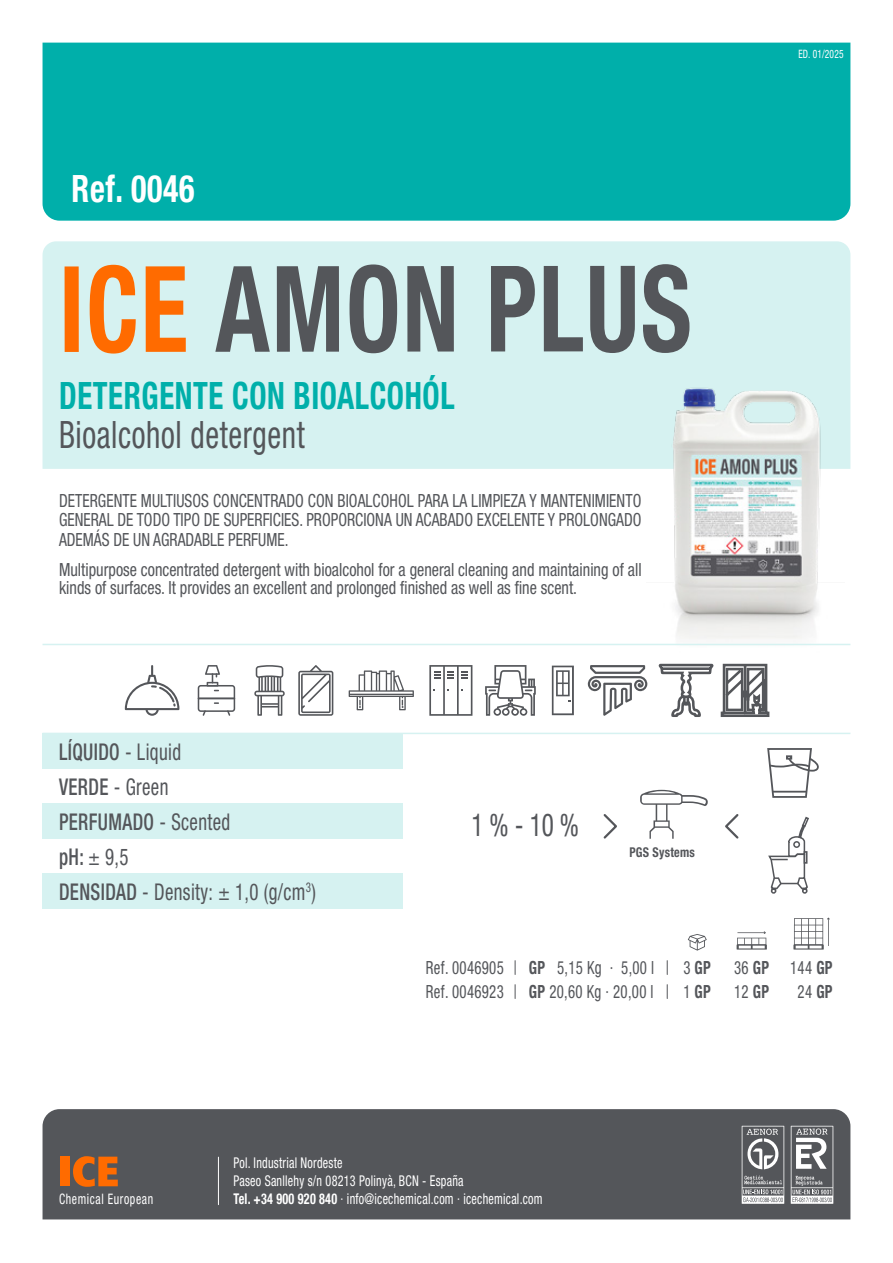
<style>
.page{position:relative;width:893px;height:1263px;background:#fff}
.page>*{position:absolute;margin:0;border:0;box-sizing:border-box;transform-origin:0 0}
.t1{font:700 condensed 119.7px "Helvetica Neue LT Pro";letter-spacing:.02em;color:#54565a;scale:.82 1}
.t2{font:700 condensed 37.8px "Helvetica Neue LT Pro";letter-spacing:.02em;color:#00afaa;scale:.82 1}
.t3{font:condensed 37.8px "Helvetica Neue LT Pro";letter-spacing:.02em;color:#54565a;scale:.82 1}
.t4{font:700 condensed 37.8px "Helvetica Neue LT Pro";letter-spacing:.02em;color:#fff;scale:.85 1}
.t5{font:condensed 31.5px "Helvetica Neue LT Pro";color:#54565a;scale:.8 1}
.t6{font:condensed 23.1px/35px "Helvetica Neue LT Pro";letter-spacing:.02em;color:#54565a;scale:.82 1}
.t7{font:condensed 18.15px/19.5px "Helvetica Neue LT Pro";color:#54565a;text-align:justify;scale:.86 1}
.t8{font:condensed 18.15px/18px "Helvetica Neue LT Pro";color:#54565a;scale:.89 1}
.t9{font:condensed 18.15px "Helvetica Neue LT Pro";color:#54565a;scale:.82 1}
.t10{font:condensed 18.15px "Helvetica Neue LT Pro";letter-spacing:.02em;color:#54565a;scale:.82 1}
.t11{font:700 condensed 18.15px "Helvetica Neue LT Pro";color:#54565a;scale:.82 1}
.t12{font:condensed 14.85px/18px "Helvetica Neue LT Pro";letter-spacing:.02em;color:#fff;scale:.82 1}
.t13{font:condensed 14.4px "Helvetica Neue LT Pro";letter-spacing:.05em;color:#fff;scale:.82 1}
.t14{font:700 condensed 13.5px "Helvetica Neue LT Pro";letter-spacing:.02em;color:#54565a;scale:.9 1}
.t15{font:condensed 11.55px "Helvetica Neue LT Pro";letter-spacing:.015em;color:#fff;scale:.82 1}
.s1{color:#ff6b00}
.s2{font-weight:500}
.s3{font-weight:700}
.s4{font-weight:400}
</style>
<div class="page">
<div style="left:43px;top:241px;width:807px;height:228px;background:#d6f2f1"></div>
<div style="left:43px;top:803px;width:360px;height:35px;background:#d6f2f1"></div>
<div style="left:43px;top:873px;width:360px;height:35px;background:#d6f2f1"></div>
<div style="left:43px;top:733px;width:360px;height:35px;background:#d6f2f1"></div>
<div style="left:43px;top:43px;width:807px;height:178px;background:#00afaa"></div>
<img style="left:646px;top:350px;width:199px;height:296px">
<svg style="left:125px;top:665px;width:54px;height:51px"></svg>
<svg style="left:198px;top:665px;width:37px;height:51px"></svg>
<svg style="left:254px;top:665px;width:31px;height:51px"></svg>
<svg style="left:298px;top:665px;width:35px;height:51px"></svg>
<svg style="left:429px;top:665px;width:43px;height:51px"></svg>
<svg style="left:485px;top:665px;width:51px;height:51px"></svg>
<svg style="left:552px;top:666px;width:22px;height:49px"></svg>
<svg style="left:349px;top:670px;width:65px;height:40px"></svg>
<svg style="left:587px;top:665px;width:61px;height:51px"></svg>
<svg style="left:658px;top:663px;width:112px;height:54px"></svg>
<hr style="left:724px;top:712px;width:21px;height:2px;background:#54565a">
<svg style="left:515px;top:985px;width:1px;height:13px"></svg>
<svg style="left:667px;top:985px;width:1px;height:13px"></svg>
<svg style="left:737px;top:931px;width:30px;height:18px"></svg>
<svg style="left:793px;top:917px;width:37px;height:32px"></svg>
<svg style="left:688px;top:934px;width:19px;height:16px"></svg>
<svg style="left:515px;top:961px;width:1px;height:13px"></svg>
<svg style="left:667px;top:961px;width:1px;height:13px"></svg>
<svg style="left:603px;top:814px;width:14px;height:25px"></svg>
<svg style="left:640px;top:790px;width:68px;height:49px"></svg>
<svg style="left:767px;top:748px;width:52px;height:50px"></svg>
<svg style="left:725px;top:814px;width:14px;height:25px"></svg>
<svg style="left:768px;top:816px;width:41px;height:78px"></svg>
<hr style="left:43px;top:644px;width:807px;height:1px;background:#d6f2f1">
<hr style="left:43px;top:733px;width:807px;height:1px;background:#d6f2f1">
<div style="left:43px;top:1109px;width:807px;height:110px;background:#54565a"></div>
<svg style="left:791px;top:1126px;width:42px;height:78px"></svg>
<svg style="left:742px;top:1126px;width:42px;height:78px;background:#888a8d"></svg>
<div style="left:60px;top:1157px;width:9px;height:29px;background:#ff6b00"></div>
<svg style="left:73px;top:1156px;width:45px;height:31px"></svg>
<hr style="left:218px;top:1157px;width:1px;height:48px;background:#fff">
<h2 class="t4" style="left:72px;top:165px;width:146px">Ref. 0046</h2>
<h1 class="t1" style="left:59px;top:236px;width:773px"><span class="s1">ICE</span> AMON PLUS</h1>
<h2 class="t2" style="left:59px;top:373px;width:484px">DETERGENTE CON BIOALCOHÓL</h2>
<h2 class="t3" style="left:59px;top:413px;width:301px">Bioalcohol detergent</h2>
<p class="t7" style="left:59px;top:491px;width:679px">DETERGENTE MULTIUSOS CONCENTRADO CON BIOALCOHOL PARA LA LIMPIEZA Y MANTENIMIENTO GENERAL DE TODO TIPO DE SUPERFICIES. PROPORCIONA UN ACABADO EXCELENTE Y PROLONGADO ADEMÁS DE UN AGRADABLE PERFUME.</p>
<p class="t8" style="left:59px;top:560px;width:656px">Multipurpose concentrated detergent with bioalcohol for a general cleaning and maintaining of all kinds of surfaces. It provides an excellent and prolonged finished as well as fine scent.</p>
<p class="t15" style="left:798px;top:47px;width:57px">ED. 01/2025</p>
<p class="t6" style="left:59px;top:734px;width:315px"><span class="s2">LÍQUIDO</span> - Liquid<br><span class="s2">VERDE</span> - Green<br><span class="s2">PERFUMADO</span> - Scented<br><span class="s2">pH:</span> ± 9,5<br><span class="s2">DENSIDAD</span> - Density: ± 1,0 (g/cm<sup>3</sup>)</p>
<h3 class="t5" style="left:471px;top:807px;width:136px">1 % - 10 %</h3>
<p class="t14" style="left:629px;top:844px;width:74px">PGS Systems</p>
<p class="t10" style="left:426px;top:957px;width:96px">Ref. 0046905</p>
<p class="t9" style="left:529px;top:957px;width:154px"><span class="s3">GP</span> 5,15 Kg · 5,00 l</p>
<p class="t10" style="left:426px;top:981px;width:96px">Ref. 0046923</p>
<p class="t9" style="left:529px;top:981px;width:154px"><span class="s3">GP</span> 20,60 Kg · 20,00 l</p>
<p class="t11" style="left:683px;top:956px;width:35px"><span class="s4">3</span> GP</p>
<p class="t11" style="left:683px;top:980px;width:35px"><span class="s4">1</span> GP</p>
<p class="t9" style="left:734px;top:957px;width:44px">36 <span class="s3">GP</span></p>
<p class="t9" style="left:734px;top:981px;width:44px">12 <span class="s3">GP</span></p>
<p class="t9" style="left:790px;top:957px;width:53px">144 <span class="s3">GP</span></p>
<p class="t9" style="left:798px;top:981px;width:44px">24 <span class="s3">GP</span></p>
<p class="t13" style="left:59px;top:1190px;width:116px">Chemical European</p>
<p class="t12" style="left:234px;top:1153px;width:378px">Pol. Industrial Nordeste<br>Paseo Sanllehy s/n 08213 Polinyà, BCN - España<br><span class="s3">Tel. +34 900 920 840</span> · info@icechemical.com · icechemical.com</p>
</div>
